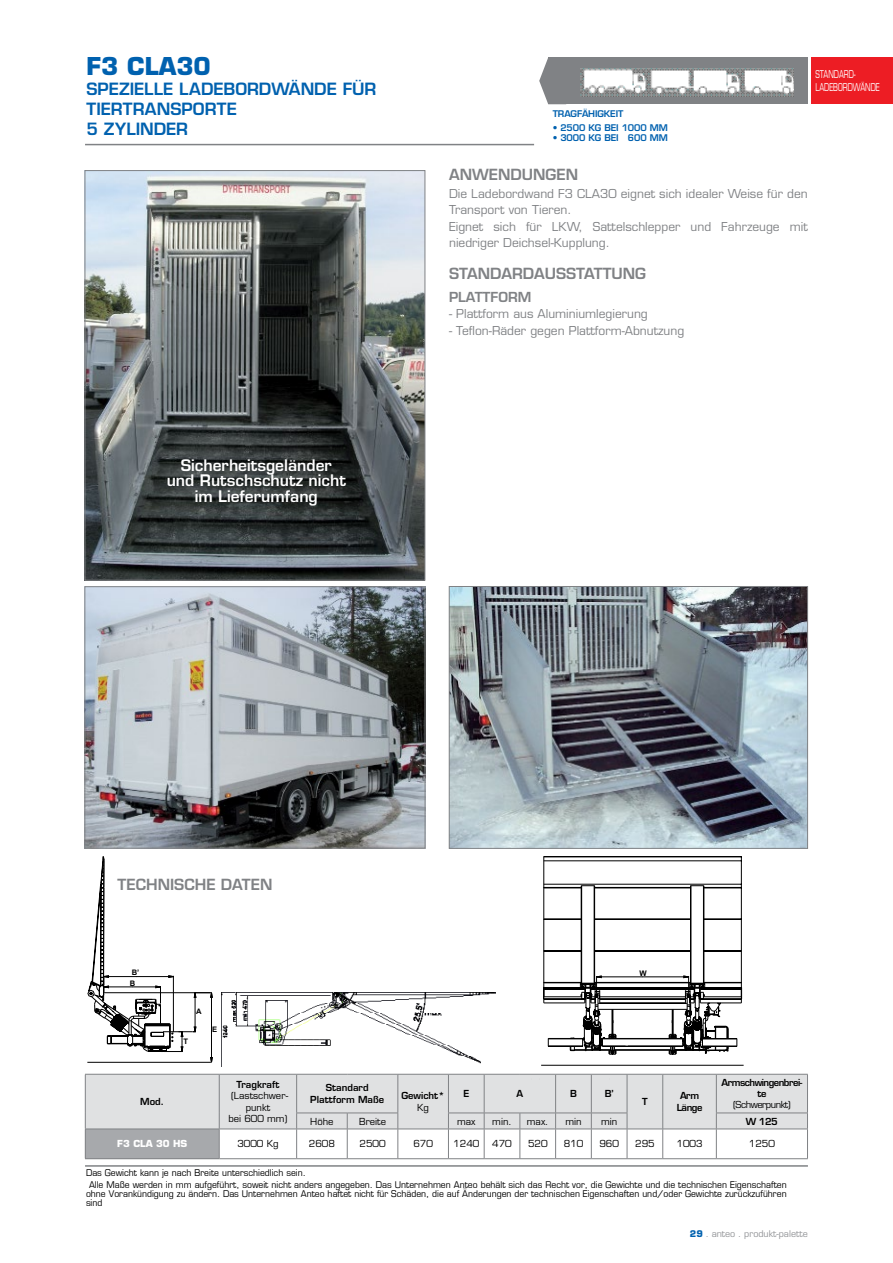
<style>
.page{position:relative;width:893px;height:1263px;background:#fff}
.page>*{position:absolute;margin:0;border:0;box-sizing:border-box;transform-origin:0 0}
.t1{font:700 24px "Eurostile LT Std";color:#0061af}
.t2{font:600 16.5px/19.8px "Eurostile LT Std";color:#0061af}
.t3{font:600 15.6px/15.6px "Eurostile LT Std";color:#fff;text-align:center}
.t4{font:600 15px "Eurostile LT Std";color:#808285}
.t5{font:600 13.5px "Eurostile LT Std";color:#808285}
.t6{font:12px/16.5px "Eurostile LT Std";color:#808285}
.t7{font:10.5px/12.6px "Eurostile LT Std";color:#fff;scale:.67 1}
.t8{font:9.45px/11.4px "Eurostile LT Std";color:#000;text-align:center}
.t9{font:600 9.45px/11.4px "Eurostile LT Std";color:#000;text-align:center}
.t10{font:600 9.45px/11.4px "Eurostile LT Std";letter-spacing:-.05em;color:#000;text-align:center}
.t11{font:9.45px "Eurostile LT Std";letter-spacing:-.05em;color:#000}
.t12{font:700 9.45px "Eurostile LT Std";color:#fff}
.t13{font:9px/11.1px "Eurostile";color:#000;scale:.96 1}
.t14{font:600 9px "Eurostile LT Std";letter-spacing:-.01em;color:#0061af}
.t15{font:9px "Eurostile LT Std";color:#939598}
.t16{font:700 7.65px "Arial";color:#000}
.s1{font-weight:700;color:#0061af}
</style>
<div class="page">
<hr style="left:85px;top:144px;width:449px;height:1px;background:#808285">
<svg style="left:539px;top:58px;width:9px;height:46px"></svg>
<div style="left:548px;top:57px;width:260px;height:47px;background:#808285"></div>
<hr style="left:85px;top:1165px;width:723px;height:2px;background:#808285">
<img style="left:86px;top:588px;width:337px;height:258px">
<div style="left:84px;top:586px;width:341px;height:262px;border:1px solid #808285"></div>
<img style="left:87px;top:172px;width:336px;height:406px">
<div style="left:85px;top:170px;width:340px;height:410px;border:1px solid #808285"></div>
<img style="left:451px;top:588px;width:355px;height:259px">
<div style="left:449px;top:586px;width:359px;height:263px;border:1px solid #808285"></div>
<svg style="left:85px;top:856px;width:723px;height:303px"></svg>
<img style="left:222px;top:993px;width:287px;height:73px">
<img style="left:580px;top:68px;width:214px;height:29px">
<div style="left:811px;top:57px;width:82px;height:47px;background:#ed1d24"></div>
<h1 class="t1" style="left:87px;top:52px;width:126px">F3 CLA30</h1>
<h2 class="t2" style="left:87px;top:79px;width:291px">SPEZIELLE LADEBORDWÄNDE FÜR<br>TIERTRANSPORTE<br>5 ZYLINDER</h2>
<h3 class="t3" style="left:167px;top:457px;width:181px">Sicherheitsgeländer und Rutschschutz nicht im Lieferumfang</h3>
<p class="t14" style="left:553px;top:108px;width:25px">Tragfähigkeit</p>
<p class="t14" style="left:553px;top:122px;width:58px">• 2500 kg bei</p>
<p class="t14" style="left:622px;top:122px;width:48px">1000 mm</p>
<p class="t14" style="left:553px;top:132px;width:58px">• 3000 kg bei</p>
<p class="t14" style="left:628px;top:132px;width:41px">600 mm</p>
<p class="t7" style="left:815px;top:68px;width:98px">STANDARD-<br>LADEBORDWÄNDE</p>
<h3 class="t4" style="left:449px;top:165px;width:131px">ANWENDUNGEN</h3>
<h3 class="t6" style="left:449px;top:185px;width:360px">Die Ladebordwand F3 CLA30 eignet sich idealer Weise für den Transport von Tieren.<br>Eignet sich für LKW, Sattelschlepper und Fahrzeuge mit niedriger Deichsel-Kupplung.</h3>
<h3 class="t4" style="left:449px;top:264px;width:199px">STANDARDAUSSTATTUNG</h3>
<h3 class="t5" style="left:449px;top:288px;width:82px">PLATTFORM</h3>
<h3 class="t6" style="left:449px;top:306px;width:200px">- Plattform aus Aluminiumlegierung</h3>
<h3 class="t6" style="left:449px;top:322px;width:237px">- Teflon-Räder gegen Plattform-Abnutzung</h3>
<h3 class="t4" style="left:118px;top:875px;width:156px">TECHNISCHE DATEN</h3>
<p class="t16" style="left:132px;top:968px;width:9px">B’</p>
<p class="t16" style="left:640px;top:968px;width:9px">W</p>
<p class="t16" style="left:130px;top:978px;width:7px">B</p>
<p class="t16" style="left:196px;top:1007px;width:7px">A</p>
<p class="t16" style="left:212px;top:1024px;width:7px">E</p>
<p class="t16" style="left:184px;top:1036px;width:6px">T</p>
<p class="t9" style="left:140px;top:1096px;width:25px">Mod.</p>
<p class="t10" style="left:721px;top:1076px;width:82px">Armschwingenbrei&shy;te</p>
<p class="t11" style="left:733px;top:1099px;width:59px">(Schwerpunkt)</p>
<p class="t9" style="left:236px;top:1079px;width:45px">Tragkraft</p>
<p class="t8" style="left:228px;top:1090px;width:61px">(Lastschwer&shy;punkt<br>bei 600 mm)</p>
<p class="t9" style="left:310px;top:1082px;width:76px">Standard<br>Plattform Maße</p>
<p class="t9" style="left:401px;top:1090px;width:45px">Gewicht*</p>
<p class="t9" style="left:463px;top:1088px;width:7px">E</p>
<p class="t9" style="left:517px;top:1088px;width:8px">A</p>
<p class="t9" style="left:570px;top:1088px;width:7px">B</p>
<p class="t9" style="left:605px;top:1088px;width:10px">B’</p>
<p class="t9" style="left:642px;top:1096px;width:7px">T</p>
<p class="t10" style="left:677px;top:1090px;width:27px">Arm<br>Länge</p>
<p class="t8" style="left:417px;top:1102px;width:13px">Kg</p>
<p class="t8" style="left:310px;top:1115px;width:25px">Höhe</p>
<p class="t8" style="left:359px;top:1115px;width:28px">Breite</p>
<p class="t8" style="left:457px;top:1115px;width:20px">max</p>
<p class="t8" style="left:492px;top:1115px;width:21px">min.</p>
<p class="t8" style="left:527px;top:1115px;width:23px">max.</p>
<p class="t8" style="left:565px;top:1115px;width:18px">min</p>
<p class="t8" style="left:601px;top:1115px;width:18px">min</p>
<p class="t9" style="left:746px;top:1115px;width:33px">W 125</p>
<p class="t12" style="left:117px;top:1138px;width:71px">F3 CLA 30 HS</p>
<p class="t8" style="left:237px;top:1138px;width:43px">3000 Kg</p>
<p class="t8" style="left:309px;top:1138px;width:28px">2608</p>
<p class="t8" style="left:359px;top:1138px;width:28px">2500</p>
<p class="t8" style="left:413px;top:1138px;width:21px">670</p>
<p class="t8" style="left:453px;top:1138px;width:28px">1240</p>
<p class="t8" style="left:492px;top:1138px;width:21px">470</p>
<p class="t8" style="left:528px;top:1138px;width:21px">520</p>
<p class="t8" style="left:564px;top:1138px;width:21px">810</p>
<p class="t8" style="left:599px;top:1138px;width:21px">960</p>
<p class="t8" style="left:635px;top:1138px;width:21px">295</p>
<p class="t8" style="left:677px;top:1138px;width:28px">1003</p>
<p class="t8" style="left:749px;top:1138px;width:28px">1250</p>
<p class="t13" style="left:89px;top:1168px;width:728px;text-indent:-3px">Das Gewicht kann je nach Breite unterschiedlich sein.<br>Alle Maße werden in mm aufgeführt, soweit nicht anders angegeben. Das Unternehmen Anteo behält sich das Recht vor, die Gewichte und die technischen Eigenschaften</p>
<p class="t13" style="left:86px;top:1189px;width:731px;line-height:9px">ohne Vorankündigung zu ändern. Das Unternehmen Anteo haftet nicht für Schäden, die auf Änderungen der technischen Eigenschaften und/oder Gewichte zurückzuführen sind</p>
<p class="t15" style="left:690px;top:1229px;width:119px"><span class="s1">29</span> . anteo . produkt-palette</p>
</div>
